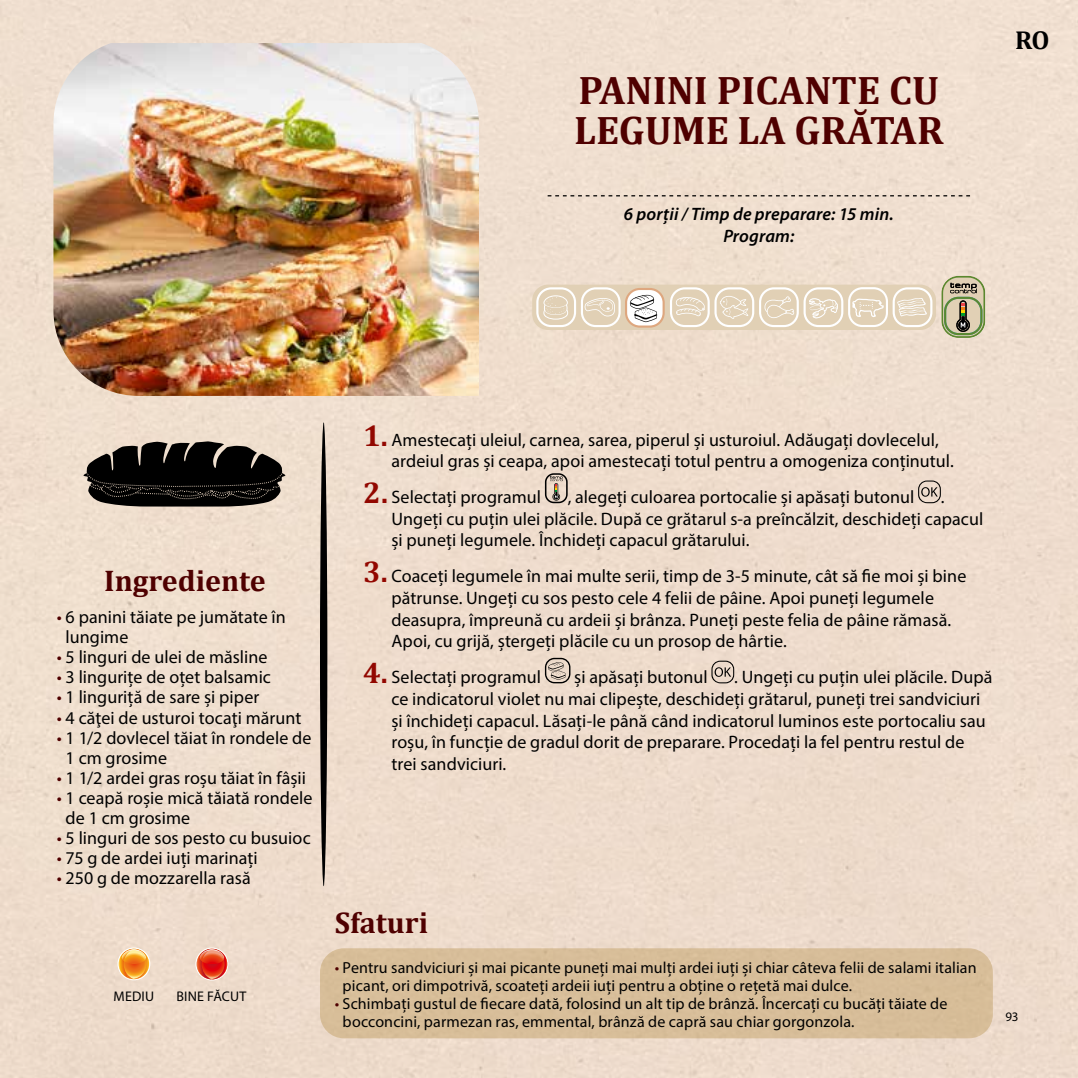
<style>
.page{position:relative;width:1078px;height:1078px;background:#fff}
.page>*{position:absolute;margin:0;border:0;box-sizing:border-box;transform-origin:0 0}
.t1{font:700 40px/40px "Cambria";color:#4f0000}
.t2{font:700 30px "Cambria";color:#4f0000}
.t3{font:700 26px "Cambria";color:#000}
.t4{font:18px/21.6px "Myriad Pro";letter-spacing:.005em;color:#000}
.t5{font:italic 600 18px/21.6px "Myriad Pro";letter-spacing:.01em;color:#000;text-align:center}
.t6{font:16px/18px "Myriad Pro";letter-spacing:.005em;color:#000}
.t7{font:14px "Myriad Pro";letter-spacing:.015em;color:#000}
.t8{font:13px "Myriad Pro";color:#000}
.s1{color:#4f0000}
.s2{font-family:"Cambria";font-weight:700;font-size:30px;color:#920700}
</style>
<div class="page">
<div style="left:0;top:0;width:1077px;height:1077px;background:#efddcd"></div>
<div style="left:532px;top:284px;width:403px;height:46px;background:#e1d0b5;border-radius:16px"></div>
<div style="left:320px;top:422px;width:7px;height:464px;background:#000;border-radius:50%"></div>
<svg style="left:547px;top:195px;width:422px;height:1px"></svg>
<svg style="left:195px;top:947px;width:33px;height:33px"></svg>
<svg style="left:197px;top:948px;width:30px;height:31px"></svg>
<svg style="left:117px;top:947px;width:33px;height:33px"></svg>
<svg style="left:118px;top:948px;width:31px;height:31px"></svg>
<svg style="left:119px;top:948px;width:30px;height:30px"></svg>
<div style="left:320px;top:948px;width:672px;height:90px;background:#d7be99;border-radius:24px"></div>
<svg style="left:545px;top:473px;width:22px;height:30px"></svg>
<svg style="left:917px;top:480px;width:23px;height:23px"></svg>
<svg style="left:545px;top:657px;width:25px;height:26px"></svg>
<svg style="left:711px;top:660px;width:23px;height:23px"></svg>
<svg style="left:941px;top:276px;width:44px;height:62px;background:#aaa885"></svg>
<img style="left:53px;top:43px;width:426px;height:353px">
<svg style="left:536px;top:286px;width:396px;height:44px"></svg>
<svg style="left:82px;top:441px;width:204px;height:65px;background:#36322e"></svg>
<h1 class="t1" style="left:574px;top:69px;width:371px">PANINI PICANTE CU<br>LEGUME LA GRĂTAR</h1>
<p class="t5" style="left:623px;top:203px;width:271px">6 porții / Timp de preparare: 15 min.<br>Program:</p>
<h3 class="t3" style="left:1014px;top:21px;width:36px">RO</h3>
<h2 class="t2" style="left:104px;top:559px;width:163px">Ingrediente</h2>
<p class="t4" style="left:66px;top:607px;width:221px;line-height:20px;text-indent:-9px"><span class="s1">•</span> 6 panini tăiate pe jumătate în lungime</p>
<p class="t4" style="left:57px;top:646px;width:212px"><span class="s1">•</span> 5 linguri de ulei de măsline</p>
<p class="t4" style="left:57px;top:666px;width:216px"><span class="s1">•</span> 3 lingurițe de oțet balsamic</p>
<p class="t4" style="left:57px;top:686px;width:204px"><span class="s1">•</span> 1 linguriță de sare și piper</p>
<p class="t4" style="left:57px;top:706px;width:246px"><span class="s1">•</span> 4 căţei de usturoi tocaţi mărunt</p>
<p class="t4" style="left:66px;top:727px;width:247px;line-height:20px;text-indent:-9px"><span class="s1">•</span> 1 1/2 dovlecel tăiat în rondele de<br>1 cm grosime</p>
<p class="t4" style="left:57px;top:766px;width:251px"><span class="s1">•</span> 1 1/2 ardei gras roșu tăiat în fâșii</p>
<p class="t4" style="left:66px;top:787px;width:248px;line-height:20px;text-indent:-9px"><span class="s1">•</span> 1 ceapă roșie mică tăiată rondele de 1 cm grosime</p>
<p class="t4" style="left:57px;top:826px;width:255px"><span class="s1">•</span> 5 linguri de sos pesto cu busuioc</p>
<p class="t4" style="left:57px;top:846px;width:202px"><span class="s1">•</span> 75 g de ardei iuți marinați</p>
<p class="t4" style="left:57px;top:866px;width:196px"><span class="s1">•</span> 250 g de mozzarella rasă</p>
<p class="t7" style="left:113px;top:987px;width:42px">MEDIU</p>
<p class="t7" style="left:176px;top:987px;width:71px">BINE FĂCUT</p>
<p class="t4" style="left:391px;top:428px;width:564px;text-indent:-28px"><span class="s2">1.</span> Amestecați uleiul, carnea, sarea, piperul și usturoiul. Adăugați dovlecelul, ardeiul gras și ceapa, apoi amestecați totul pentru a omogeniza conținutul.</p>
<p class="t4" style="left:363px;top:486px;width:179px"><span class="s2">2.</span> Selectați programul</p>
<p class="t4" style="left:567px;top:486px;width:348px">, alegeți culoarea portocalie și apăsați butonul</p>
<p class="t4" style="left:391px;top:486px;width:593px;text-indent:549px">.<br>Ungeți cu puțin ulei plăcile. După ce grătarul s-a preîncălzit, deschideți capacul și puneți legumele. Închideți capacul grătarului.</p>
<p class="t4" style="left:391px;top:565px;width:576px;text-indent:-28px"><span class="s2">3.</span> Coaceți legumele în mai multe serii, timp de 3-5 minute, cât să fie moi și bine pătrunse. Ungeți cu sos pesto cele 4 felii de pâine. Apoi puneți legumele deasupra, împreună cu ardeii și brânza. Puneți peste felia de pâine rămasă.<br>Apoi, cu grijă, ștergeți plăcile cu un prosop de hârtie.</p>
<p class="t4" style="left:363px;top:666px;width:179px"><span class="s2">4.</span> Selectați programul</p>
<p class="t4" style="left:574px;top:666px;width:135px">și apăsați butonul</p>
<p class="t4" style="left:391px;top:666px;width:602px;text-indent:342px">. Ungeți cu puțin ulei plăcile. După ce indicatorul violet nu mai clipește, deschideți grătarul, puneți trei sandviciuri și închideți capacul. Lăsați-le până când indicatorul luminos este portocaliu sau roșu, în funcție de gradul dorit de preparare. Procedați la fel pentru restul de trei sandviciuri.</p>
<h2 class="t2" style="left:334px;top:901px;width:95px">Sfaturi</h2>
<p class="t6" style="left:342px;top:958px;width:635px;text-indent:-8px"><span class="s1">•</span> Pentru sandviciuri și mai picante puneți mai mulți ardei iuți și chiar câteva felii de salami italian picant, ori dimpotrivă, scoateți ardeii iuți pentru a obține o rețetă mai dulce.</p>
<p class="t6" style="left:342px;top:994px;width:606px;text-indent:-8px"><span class="s1">•</span> Schimbați gustul de fiecare dată, folosind un alt tip de brânză. Încercați cu bucăți tăiate de bocconcini, parmezan ras, emmental, brânză de capră sau chiar gorgonzola.</p>
<p class="t8" style="left:1005px;top:1008px;width:15px">93</p>
</div>
